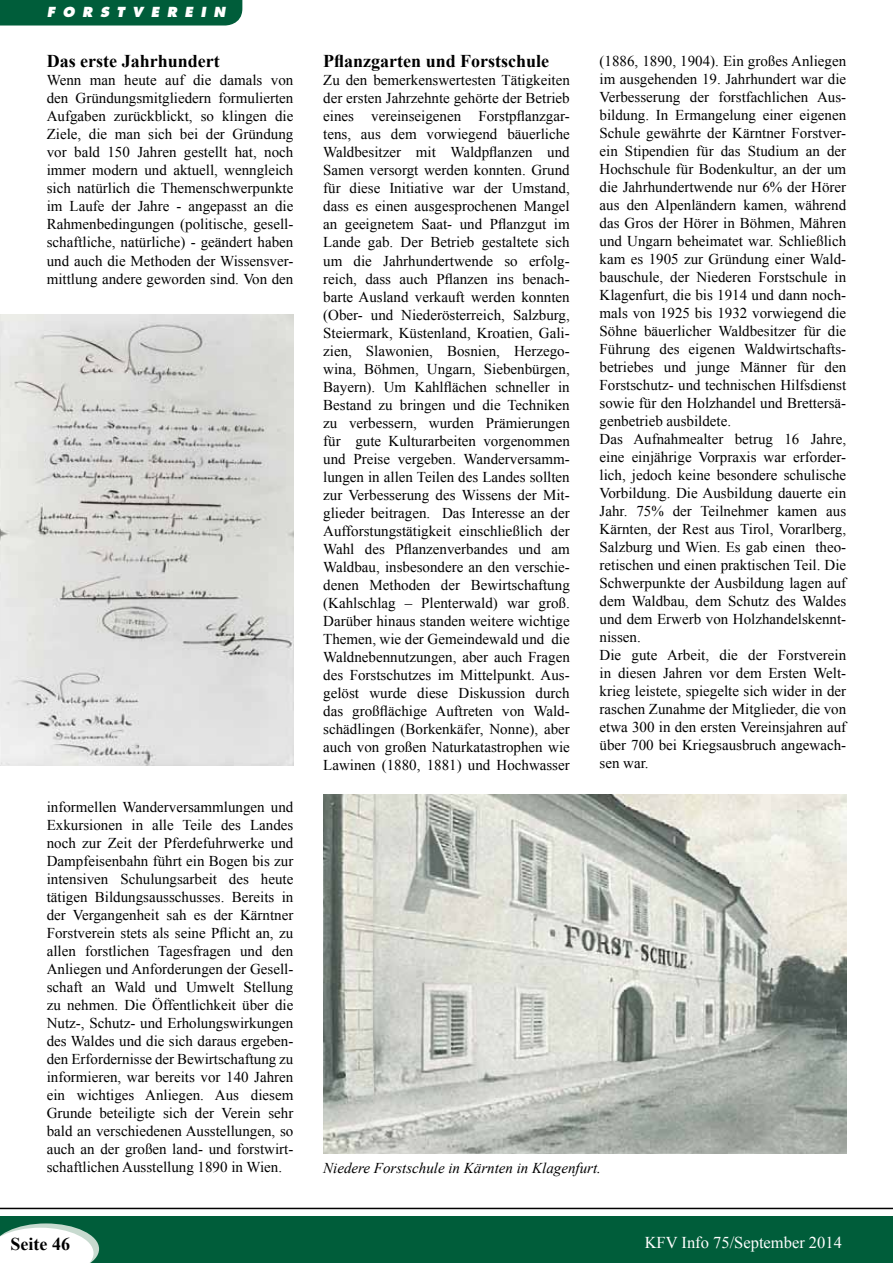
<style>
.page{position:relative;width:893px;height:1263px;background:#fff}
.page>*{position:absolute;margin:0;border:0;box-sizing:border-box;transform-origin:0 0}
.t1{font:700 18px "Times New Roman";color:#000}
.t2{font:16.5px "Times New Roman";color:#fff}
.t3{font:15px/18px "Times New Roman";color:#000;text-align:justify}
.t4{font:italic 15px "Times New Roman";color:#000}
.t5{font:italic 800 13.5px "Futura";letter-spacing:.56em;color:#fff}
</style>
<div class="page">
<div style="left:0;top:1216px;width:893px;height:47px;background:#005d3a"></div>
<hr style="left:0;top:1208px;width:893px;height:1px;background:#000">
<svg style="left:0;top:1223px;width:99px;height:40px;background:#d4e3dd"></svg>
<div style="left:0;top:0;width:242px;height:26px;background:#005d3a"></div>
<img style="left:0;top:315px;width:293px;height:450px">
<img style="left:323px;top:795px;width:523px;height:358px">
<p class="t5" style="left:47px;top:3px;width:180px">FORSTVEREIN</p>
<p class="t1" style="left:47px;top:49px;width:174px">Das erste Jahrhundert</p>
<p class="t3" style="left:47px;top:71px;width:248px">Wenn man heute auf die damals von den Gründungsmitgliedern formulierten Aufgaben zurückblickt, so klingen die Ziele, die man sich bei der Gründung vor bald 150 Jahren gestellt hat, noch immer modern und aktuell, wenngleich sich natürlich die Themenschwerpunkte im Laufe der Jahre - angepasst an die Rahmenbedingungen (politische, gesell&shy;schaftliche, natürliche) - geändert haben und auch die Methoden der Wissensver&shy;mittlung andere geworden sind. Von den</p>
<p class="t3" style="left:47px;top:797px;width:248px">informellen Wanderversammlungen und Exkursionen in alle Teile des Landes noch zur Zeit der Pferdefuhrwerke und Dampfeisenbahn führt ein Bogen bis zur intensiven Schulungsarbeit des heute tätigen Bildungsausschusses. Bereits in der Vergangenheit sah es der Kärntner Forstverein stets als seine Pflicht an, zu allen forstlichen Tagesfragen und den Anliegen und Anforderungen der Gesell&shy;schaft an Wald und Umwelt Stellung zu nehmen. Die Öffentlichkeit über die Nutz-, Schutz- und Erholungswirkungen des Waldes und die sich daraus ergeben&shy;den Erfordernisse der Bewirtschaftung zu informieren, war bereits vor 140 Jahren ein wichtiges Anliegen. Aus diesem Grunde beteiligte sich der Verein sehr bald an verschiedenen Ausstellungen, so auch an der großen land- und forstwirt&shy;schaftlichen Ausstellung 1890 in Wien.</p>
<p class="t1" style="left:323px;top:49px;width:228px">Pflanzgarten und Forstschule</p>
<p class="t3" style="left:323px;top:71px;width:248px">Zu den bemerkenswertesten Tätigkeiten der ersten Jahrzehnte gehörte der Betrieb eines vereinseigenen Forstpflanzgar&shy;tens, aus dem vorwiegend bäuerliche Waldbesitzer mit Waldpflanzen und Samen versorgt werden konnten. Grund für diese Initiative war der Umstand, dass es einen ausgesprochenen Mangel an geeignetem Saat- und Pflanzgut im Lande gab. Der Betrieb gestaltete sich um die Jahrhundertwende so erfolg&shy;reich, dass auch Pflanzen ins benach&shy;barte Ausland verkauft werden konnten (Ober- und Niederösterreich, Salzburg, Steiermark, Küstenland, Kroatien, Gali&shy;zien, Slawonien, Bosnien, Herzego&shy;wina, Böhmen, Ungarn, Siebenbürgen, Bayern). Um Kahlflächen schneller in Bestand zu bringen und die Techniken zu verbessern, wurden Prämierungen für gute Kulturarbeiten vorgenommen und Preise vergeben. Wanderversamm&shy;lungen in allen Teilen des Landes sollten zur Verbesserung des Wissens der Mit&shy;glieder beitragen. Das Interesse an der Aufforstungstätigkeit einschließlich der Wahl des Pflanzenverbandes und am Waldbau, insbesondere an den verschie&shy;denen Methoden der Bewirtschaftung (Kahlschlag – Plenterwald) war groß.<br>Darüber hinaus standen weitere wichtige Themen, wie der Gemeindewald und die Waldnebennutzungen, aber auch Fragen des Forstschutzes im Mittelpunkt. Aus&shy;gelöst wurde diese Diskussion durch das großflächige Auftreten von Wald&shy;schädlingen (Borkenkäfer, Nonne), aber auch von großen Naturkatastrophen wie Lawinen (1880, 1881) und Hochwasser</p>
<p class="t3" style="left:600px;top:51px;width:248px;text-align:left">(1886, 1890, 1904). Ein großes Anliegen im ausgehenden 19. Jahrhundert war die Verbesserung der forstfachlichen Aus&shy;bildung. In Ermangelung einer eigenen Schule gewährte der Kärntner Forstver&shy;ein Stipendien für das Studium an der Hochschule für Bodenkultur, an der um die Jahrhundertwende nur 6% der Hörer aus den Alpenländern kamen, während das Gros der Hörer in Böhmen, Mähren und Ungarn beheimatet war. Schließlich kam es 1905 zur Gründung einer Wald&shy;bauschule, der Niederen Forstschule in Klagenfurt, die bis 1914 und dann noch&shy;mals von 1925 bis 1932 vorwiegend die Söhne bäuerlicher Waldbesitzer für die Führung des eigenen Waldwirtschafts&shy;betriebes und junge Männer für den Forstschutz- und technischen Hilfsdienst sowie für den Holzhandel und Brettersä&shy;genbetrieb ausbildete.<br>Das Aufnahmealter betrug 16 Jahre, eine einjährige Vorpraxis war erforder&shy;lich, jedoch keine besondere schulische Vorbildung. Die Ausbildung dauerte ein Jahr. 75% der Teilnehmer kamen aus Kärnten, der Rest aus Tirol, Vorarlberg, Salzburg und Wien. Es gab einen theo&shy;retischen und einen praktischen Teil. Die Schwerpunkte der Ausbildung lagen auf dem Waldbau, dem Schutz des Waldes und dem Erwerb von Holzhandelskennt&shy;nissen.<br>Die gute Arbeit, die der Forstverein in diesen Jahren vor dem Ersten Welt&shy;krieg leistete, spiegelte sich wider in der raschen Zunahme der Mitglieder, die von etwa 300 in den ersten Vereinsjahren auf über 700 bei Kriegsausbruch angewach&shy;sen war.</p>
<p class="t4" style="left:323px;top:1157px;width:279px">Niedere Forstschule in Kärnten in Klagenfurt.</p>
<p class="t1" style="left:11px;top:1231px;width:61px">Seite 46</p>
<p class="t2" style="left:645px;top:1231px;width:199px">KFV Info 75/September 2014</p>
</div>
